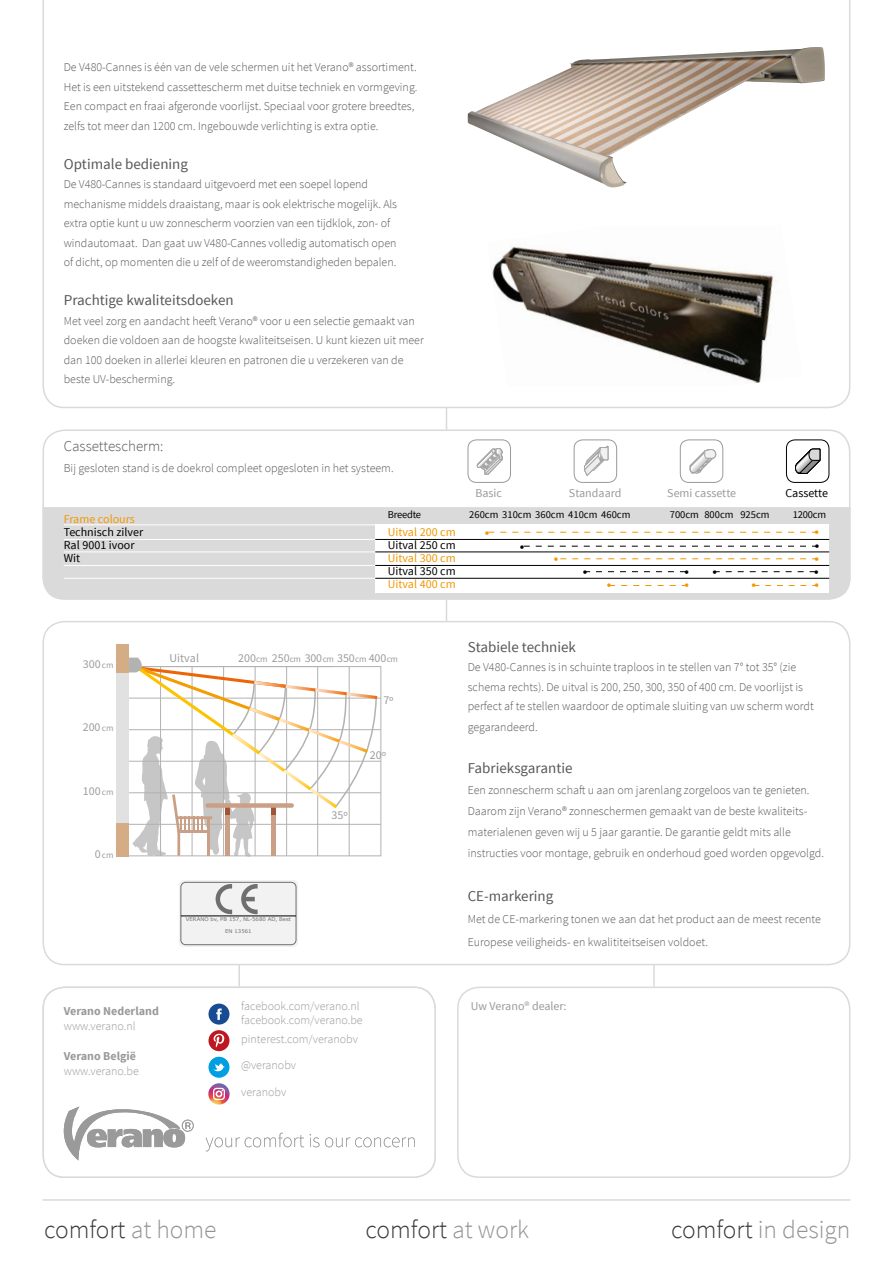
<style>
.page{position:relative;width:893px;height:1263px;background:#fff}
.page>*{position:absolute;margin:0;border:0;box-sizing:border-box;transform-origin:0 0}
.t1{font:300 25.5px "Source Sans Pro";color:#393939}
.t2{font:300 25.5px "Source Sans Pro";color:#939393}
.t3{font:15px "Source Sans Pro";color:#575756}
.t4{font:300 15px "Source Sans Pro";color:#575756}
.t5{font:15px "Source Sans Pro";color:#f49600}
.t6{font:15px "Source Sans Pro";color:#000}
.t7{font:300 13.5px/15px "Source Sans Pro";color:#9b9a9a}
.t8{font:300 12px/19.5px "Source Sans Pro";color:#575756}
.t9{font:300 12px/13.8px "Source Sans Pro";color:#9b9a9a}
.t10{font:12px/13px "Source Sans Pro";color:#000}
.t11{font:12px "Source Sans Pro";color:#f49600}
.t12{font:12px "Source Sans Pro";color:#9b9a9a}
.t13{font:12px "Source Sans Pro";color:#9d9d9c}
.t14{font:700 12px "Source Sans Pro";color:#9b9a9a}
.t15{font:12px "Source Sans Pro";letter-spacing:-.02em;color:#9d9d9c}
.t16{font:10.5px "Source Sans Pro";color:#000}
.t17{font:10.5px "Source Sans Pro";letter-spacing:-.02em;color:#000}
.t18{font:9px "Source Sans Pro";color:#9d9d9c}
.t19{font:5.1px "Verdana";color:#706f6f;scale:1.06 1}
.s1{font-size:9px}
.s2{font-size:12px}
.s3{color:#939393}
.s4{color:#393939}
</style>
<div class="page">
<hr style="left:446px;top:309px;width:1px;height:322px;background:#dadada">
<hr style="left:238px;top:943px;width:2px;height:43px;background:#dadada">
<hr style="left:653px;top:943px;width:2px;height:43px;background:#dadada">
<svg style="left:43px;top:0;width:807px;height:408px"></svg>
<div style="left:43px;top:621px;width:807px;height:344px;border:2px solid #dadada;border-radius:21px"></div>
<hr style="left:129px;top:698px;width:252px;height:1px;background:#b3b2b2">
<hr style="left:129px;top:729px;width:252px;height:1px;background:#b3b2b2">
<hr style="left:129px;top:761px;width:252px;height:1px;background:#b3b2b2">
<hr style="left:129px;top:792px;width:252px;height:1px;background:#b3b2b2">
<hr style="left:129px;top:824px;width:252px;height:1px;background:#b3b2b2">
<div style="left:116px;top:644px;width:13px;height:212px;background:#d4ac86"></div>
<div style="left:116px;top:673px;width:13px;height:150px;background:#e1e1e1"></div>
<svg style="left:129px;top:658px;width:249px;height:199px"></svg>
<hr style="left:42px;top:1199px;width:808px;height:2px;background:#dadada">
<img style="left:468px;top:47px;width:357px;height:140px">
<div style="left:43px;top:986px;width:393px;height:192px;border:2px solid #dadada;border-radius:21px"></div>
<div style="left:208px;top:1003px;width:21px;height:21px;background:#184b94;border-radius:50%"></div>
<svg style="left:216px;top:1008px;width:6px;height:12px"></svg>
<div style="left:208px;top:1030px;width:21px;height:21px;background:#be1721;border-radius:50%"></div>
<svg style="left:213px;top:1033px;width:12px;height:15px"></svg>
<svg style="left:208px;top:1083px;width:22px;height:21px"></svg>
<svg style="left:213px;top:1088px;width:12px;height:12px"></svg>
<div style="left:208px;top:1057px;width:21px;height:21px;background:#009fe3;border-radius:50%"></div>
<svg style="left:213px;top:1063px;width:12px;height:15px"></svg>
<svg style="left:64px;top:1106px;width:351px;height:54px"></svg>
<div style="left:43px;top:507px;width:807px;height:93px;background:#dadada"></div>
<hr style="left:64px;top:565px;width:394px;height:1px;background:#fff">
<hr style="left:64px;top:552px;width:394px;height:1px;background:#fff">
<div style="left:457px;top:986px;width:393px;height:192px;border:2px solid #dadada;border-radius:21px"></div>
<hr style="left:64px;top:539px;width:394px;height:1px;background:#fff">
<hr style="left:64px;top:524px;width:765px;height:1px;background:#fff">
<hr style="left:64px;top:578px;width:394px;height:1px;background:#fff">
<svg style="left:476px;top:448px;width:27px;height:27px"></svg>
<div style="left:468px;top:440px;width:43px;height:43px;border:1px solid #9b9a9a;border-radius:9px"></div>
<svg style="left:584px;top:445px;width:25px;height:31px"></svg>
<div style="left:574px;top:440px;width:43px;height:43px;border:1px solid #9b9a9a;border-radius:9px"></div>
<svg style="left:689px;top:449px;width:28px;height:24px"></svg>
<div style="left:680px;top:440px;width:43px;height:43px;border:1px solid #9b9a9a;border-radius:9px"></div>
<svg style="left:795px;top:440px;width:29px;height:34px"></svg>
<div style="left:786px;top:440px;width:43px;height:43px;border:1px solid #000;border-radius:9px"></div>
<svg style="left:179px;top:880px;width:119px;height:67px"></svg>
<hr style="left:181px;top:916px;width:115px;height:1px;background:#000">
<img style="left:487px;top:225px;width:315px;height:162px">
<div style="left:375px;top:524px;width:454px;height:69px;background:#fff"></div>
<svg style="left:487px;top:531px;width:331px;height:16px"></svg>
<hr style="left:375px;top:539px;width:454px;height:1px;background:#000">
<hr style="left:375px;top:552px;width:454px;height:1px;background:#000">
<hr style="left:375px;top:565px;width:454px;height:1px;background:#000">
<svg style="left:560px;top:558px;width:258px;height:1px"></svg>
<svg style="left:753px;top:585px;width:65px;height:1px"></svg>
<svg style="left:609px;top:585px;width:79px;height:1px"></svg>
<hr style="left:375px;top:578px;width:454px;height:1px;background:#000">
<svg style="left:584px;top:571px;width:102px;height:1px"></svg>
<svg style="left:714px;top:571px;width:102px;height:1px"></svg>
<p class="t8" style="left:64px;top:57px;width:355px">De V480-Cannes is één van de vele schermen uit het Verano® assortiment.<br>Het is een uitstekend cassettescherm met duitse techniek en vormgeving.<br>Een compact en fraai afgeronde voorlijst. Speciaal voor grotere breedtes, zelfs tot meer dan 1200 cm. Ingebouwde verlichting is extra optie.</p>
<p class="t3" style="left:64px;top:154px;width:126px">Optimale bediening</p>
<p class="t8" style="left:64px;top:174px;width:335px">De V480-Cannes is standaard uitgevoerd met een soepel lopend mechanisme middels draaistang, maar is ook elektrische mogelijk. Als extra optie kunt u uw zonnescherm voorzien van een tijdklok, zon- of windautomaat. Dan gaat uw V480-Cannes volledig automatisch open of dicht, op momenten die u zelf of de weeromstandigheden bepalen.</p>
<p class="t3" style="left:64px;top:291px;width:171px">Prachtige kwaliteitsdoeken</p>
<p class="t8" style="left:64px;top:311px;width:361px">Met veel zorg en aandacht heeft Verano® voor u een selectie gemaakt van doeken die voldoen aan de hoogste kwaliteitseisen. U kunt kiezen uit meer dan 100 doeken in allerlei kleuren en patronen die u verzekeren van de beste UV-bescherming.</p>
<p class="t4" style="left:64px;top:437px;width:101px">Cassettescherm:</p>
<p class="t8" style="left:64px;top:458px;width:331px">Bij gesloten stand is de doekrol compleet opgesloten in het systeem.</p>
<p class="t12" style="left:475px;top:485px;width:28px">Basic</p>
<p class="t12" style="left:569px;top:485px;width:54px">Standaard</p>
<p class="t12" style="left:667px;top:485px;width:70px">Semi cassette</p>
<p class="t10" style="left:785px;top:486px;width:44px">Cassette</p>
<p class="t11" style="left:64px;top:511px;width:73px">Frame colours</p>
<p class="t10" style="left:64px;top:526px;width:81px">Technisch zilver<br>Ral 9001 ivoor<br>Wit</p>
<p class="t13" style="left:83px;top:656px;width:32px">300<span class="s1">cm</span></p>
<p class="t13" style="left:83px;top:720px;width:32px">200<span class="s1">cm</span></p>
<p class="t13" style="left:83px;top:783px;width:32px">100<span class="s1">cm</span></p>
<p class="t18" style="left:95px;top:850px;width:20px"><span class="s2">0</span>cm</p>
<p class="t17" style="left:388px;top:508px;width:35px">Breedte</p>
<p class="t16" style="left:469px;top:508px;width:163px">260cm 310cm 360cm 410cm 460cm</p>
<p class="t16" style="left:670px;top:508px;width:101px">700cm 800cm 925cm</p>
<p class="t16" style="left:793px;top:508px;width:35px">1200cm</p>
<p class="t5" style="left:485px;top:522px;width:6px">•</p>
<p class="t5" style="left:815px;top:522px;width:6px">•</p>
<p class="t6" style="left:520px;top:536px;width:6px">•</p>
<p class="t6" style="left:815px;top:536px;width:6px">•</p>
<p class="t11" style="left:388px;top:524px;width:69px">Uitval 200 cm</p>
<p class="t10" style="left:388px;top:538px;width:69px">Uitval 250 cm</p>
<p class="t11" style="left:388px;top:550px;width:69px">Uitval 300 cm</p>
<p class="t10" style="left:388px;top:564px;width:69px">Uitval 350 cm</p>
<p class="t11" style="left:388px;top:576px;width:69px">Uitval 400 cm</p>
<p class="t5" style="left:554px;top:549px;width:6px">•</p>
<p class="t5" style="left:814px;top:548px;width:6px">•</p>
<p class="t5" style="left:607px;top:575px;width:6px">•</p>
<p class="t5" style="left:684px;top:575px;width:6px">•</p>
<p class="t5" style="left:751px;top:575px;width:6px">•</p>
<p class="t5" style="left:814px;top:575px;width:6px">•</p>
<p class="t6" style="left:583px;top:562px;width:6px">•</p>
<p class="t6" style="left:685px;top:561px;width:34px">• •</p>
<p class="t6" style="left:814px;top:561px;width:6px">•</p>
<p class="t13" style="left:170px;top:650px;width:31px">Uitval</p>
<p class="t15" style="left:238px;top:650px;width:161px">200<span class="s1">cm</span> 250<span class="s1">cm</span> 300<span class="s1">cm</span> 350<span class="s1">cm</span> 400<span class="s1">cm</span></p>
<p class="t13" style="left:383px;top:692px;width:12px">7º</p>
<p class="t19" style="left:186px;top:916px;width:101px">VERANO bv, PB 157, NL-5680 AD, Best</p>
<p class="t19" style="left:225px;top:928px;width:26px">EN 13561</p>
<p class="t13" style="left:332px;top:808px;width:18px">35º</p>
<p class="t13" style="left:370px;top:748px;width:18px">20º</p>
<p class="t3" style="left:468px;top:637px;width:110px">Stabiele techniek</p>
<p class="t8" style="left:468px;top:657px;width:348px">De V480-Cannes is in schuinte traploos in te stellen van 7° tot 35° (zie schema rechts). De uitval is 200, 250, 300, 350 of 400 cm. De voorlijst is perfect af te stellen waardoor de optimale sluiting van uw scherm wordt</p>
<p class="t8" style="left:468px;top:717px;width:71px">gegarandeerd.</p>
<p class="t3" style="left:468px;top:759px;width:106px">Fabrieksgarantie</p>
<p class="t8" style="left:468px;top:780px;width:358px;line-height:21px">Een zonnescherm schaft u aan om jarenlang zorgeloos van te genieten.<br>Daarom zijn Verano® zonneschermen gemaakt van de beste kwaliteits&shy;materialenen geven wij u 5 jaar garantie. De garantie geldt mits alle instructies voor montage, gebruik en onderhoud goed worden opgevolgd.</p>
<p class="t3" style="left:468px;top:886px;width:87px">CE-markering</p>
<p class="t8" style="left:468px;top:908px;width:355px;line-height:22.5px">Met de CE-markering tonen we aan dat het product aan de meest recente<br>Europese veiligheids- en kwalititeitseisen voldoet.</p>
<p class="t7" style="left:64px;top:1004px;width:100px">Verano Nederland www.verano.nl</p>
<p class="t7" style="left:64px;top:1049px;width:87px">Verano Belgium www.verano.be</p>
<p class="t14" style="left:64px;top:1004px;width:97px">Verano Nederland</p>
<p class="t14" style="left:64px;top:1049px;width:74px">Verano België</p>
<p class="t9" style="left:241px;top:999px;width:123px">facebook.com/verano.nl facebook.com/verano.be</p>
<p class="t9" style="left:241px;top:1026px;width:118px;line-height:26.2px">pinterest.com/veranobv @veranobv</p>
<p class="t9" style="left:241px;top:1035px;width:56px">@veranobv</p>
<p class="t9" style="left:241px;top:1085px;width:47px">veranobv</p>
<p class="t12" style="left:471px;top:999px;width:97px">Uw Verano® dealer:</p>
<h1 class="t1" style="left:44px;top:1214px;width:174px">comfort <span class="s3">at home</span></h1>
<h1 class="t1" style="left:366px;top:1214px;width:165px">comfort <span class="s3">at work</span></h1>
<h1 class="t2" style="left:671px;top:1214px;width:181px"><span class="s4">comfort</span> in design</h1>
</div>
